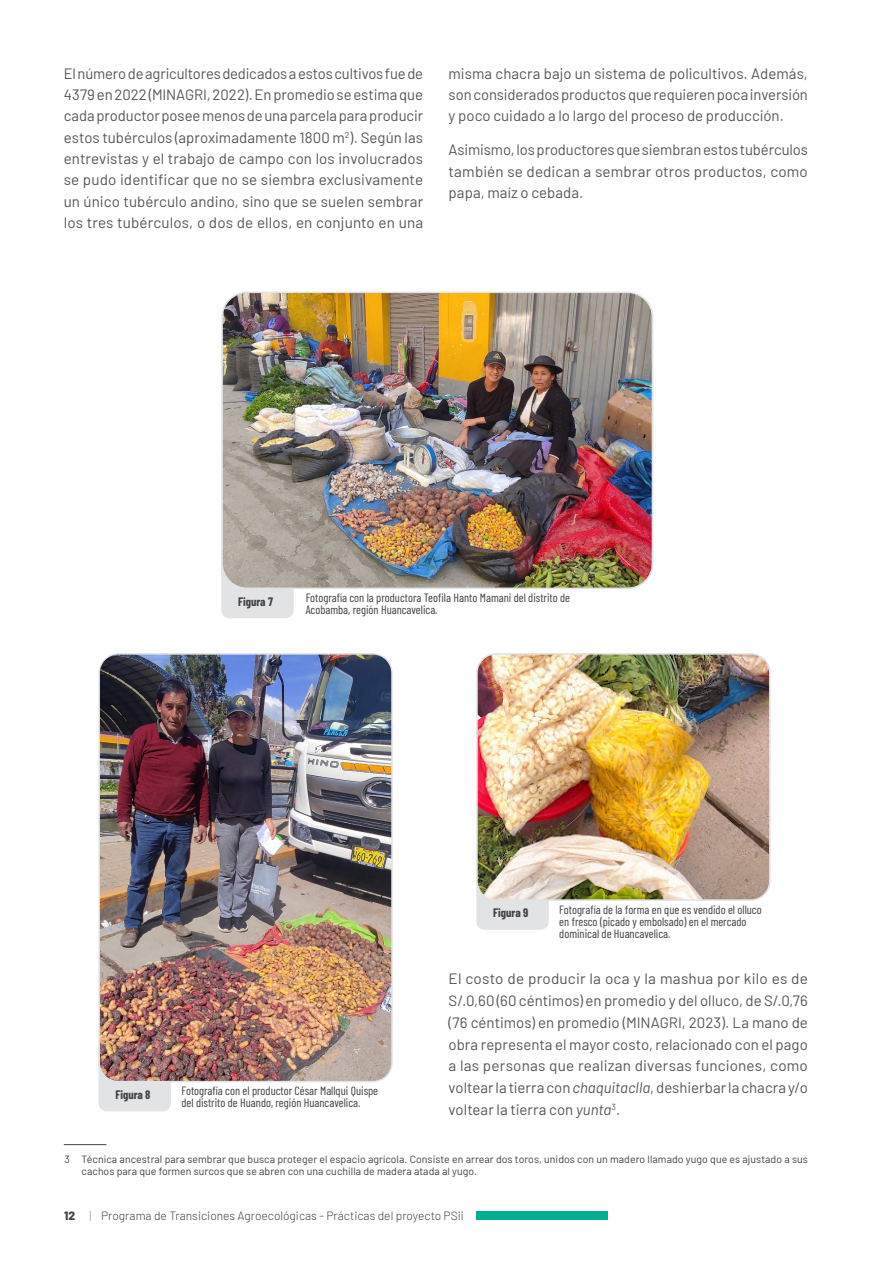
<style>
.page{position:relative;width:893px;height:1263px;background:#fff}
.page>*{position:absolute;margin:0;border:0;box-sizing:border-box;transform-origin:0 0}
.t1{font:15px/21.3px "Barlow";letter-spacing:.005em;color:#565659;text-align:justify}
.t2{font:12px/12px "Barlow Condensed";color:#414042}
.t3{font:300 12px "Barlow";color:#414042}
.t4{font:700 12px "Barlow Condensed";color:#414042}
.t5{font:10.5px/12px "Barlow";letter-spacing:.005em;color:#414042}
.s1{font-style:italic}
.s2{font-weight:800}
.s3{color:#939598}
</style>
<div class="page">
<div style="left:477px;top:1211px;width:131px;height:8px;background:#00af91"></div>
<div style="left:221px;top:546px;width:73px;height:72px;background:#e2e3e4;border-radius:8px"></div>
<img style="left:224px;top:292px;width:428px;height:296px">
<div style="left:221px;top:292px;width:432px;height:297px;border:2px solid #e2e3e4;border-radius:25px"></div>
<div style="left:99px;top:1039px;width:72px;height:72px;background:#e2e3e4;border-radius:8px"></div>
<img style="left:101px;top:656px;width:289px;height:425px">
<div style="left:98px;top:653px;width:295px;height:429px;border:2px solid #e2e3e4;border-radius:19px"></div>
<hr style="left:64px;top:1144px;width:42px;height:1px;background:#414042">
<div style="left:476px;top:857px;width:73px;height:73px;background:#e2e3e4;border-radius:8px"></div>
<img style="left:479px;top:656px;width:291px;height:242px">
<div style="left:476px;top:653px;width:294px;height:248px;border:2px solid #e2e3e4;border-radius:19px"></div>
<p class="t1" style="left:64px;top:62px;width:361px">El número de agricultores dedicados a estos cultivos fue de 4379 en 2022 (MINAGRI, 2022). En promedio se estima que cada productor posee menos de una parcela para producir estos tubérculos (aproximadamente 1800 m<sup>2</sup>). Según las entrevistas y el trabajo de campo con los involucrados se pudo identificar que no se siembra exclusivamente un único tubérculo andino, sino que se suelen sembrar los tres tubérculos, o dos de ellos, en conjunto en una</p>
<p class="t1" style="left:449px;top:62px;width:361px">misma chacra bajo un sistema de policultivos. Además, son considerados productos que requieren poca inversión y poco cuidado a lo largo del proceso de producción.</p>
<p class="t1" style="left:449px;top:138px;width:361px">Asimismo, los productores que siembran estos tubérculos también se dedican a sembrar otros productos, como papa, maíz o cebada.</p>
<p class="t4" style="left:238px;top:593px;width:36px">Figura 7</p>
<p class="t2" style="left:306px;top:591px;width:266px">Fotografía con la productora Teofila Hanto Mamani del distrito de<br>Acobamba, región Huancavelica.</p>
<p class="t4" style="left:115px;top:1086px;width:37px">Figura 8</p>
<p class="t2" style="left:181px;top:1084px;width:198px">Fotografía con el productor César Mallqui Quispe del distrito de Huando, región Huancavelica.</p>
<p class="t4" style="left:493px;top:904px;width:37px">Figura 9</p>
<p class="t2" style="left:559px;top:903px;width:204px">Fotografía de la forma en que es vendido el olluco en fresco (picado y embolsado) en el mercado dominical de Huancavelica.</p>
<p class="t1" style="left:449px;top:967px;width:361px;line-height:21.8px">El costo de producir la oca y la mashua por kilo es de S/.0,60 (60 céntimos) en promedio y del olluco, de S/.0,76 (76 céntimos) en promedio (MINAGRI, 2023). La mano de obra representa el mayor costo, relacionado con el pago a las personas que realizan diversas funciones, como voltear la tierra con <span class="s1">chaquitaclla</span>, deshierbar la chacra y/o voltear la tierra con <span class="s1">yunta</span><sup>3</sup>.</p>
<p class="t5" style="left:82px;top:1152px;width:728px;text-indent:-17px">3 Técnica ancestral para sembrar que busca proteger el espacio agrícola. Consiste en arrear dos toros, unidos con un madero llamado yugo que es ajustado a sus cachos para que formen surcos que se abren con una cuchilla de madera atada al yugo.</p>
<p class="t3" style="left:64px;top:1206px;width:401px"><span class="s2">12</span> <span class="s3">|</span> Programa de Transiciones Agroecológicas - Prácticas del proyecto PSii</p>
</div>
